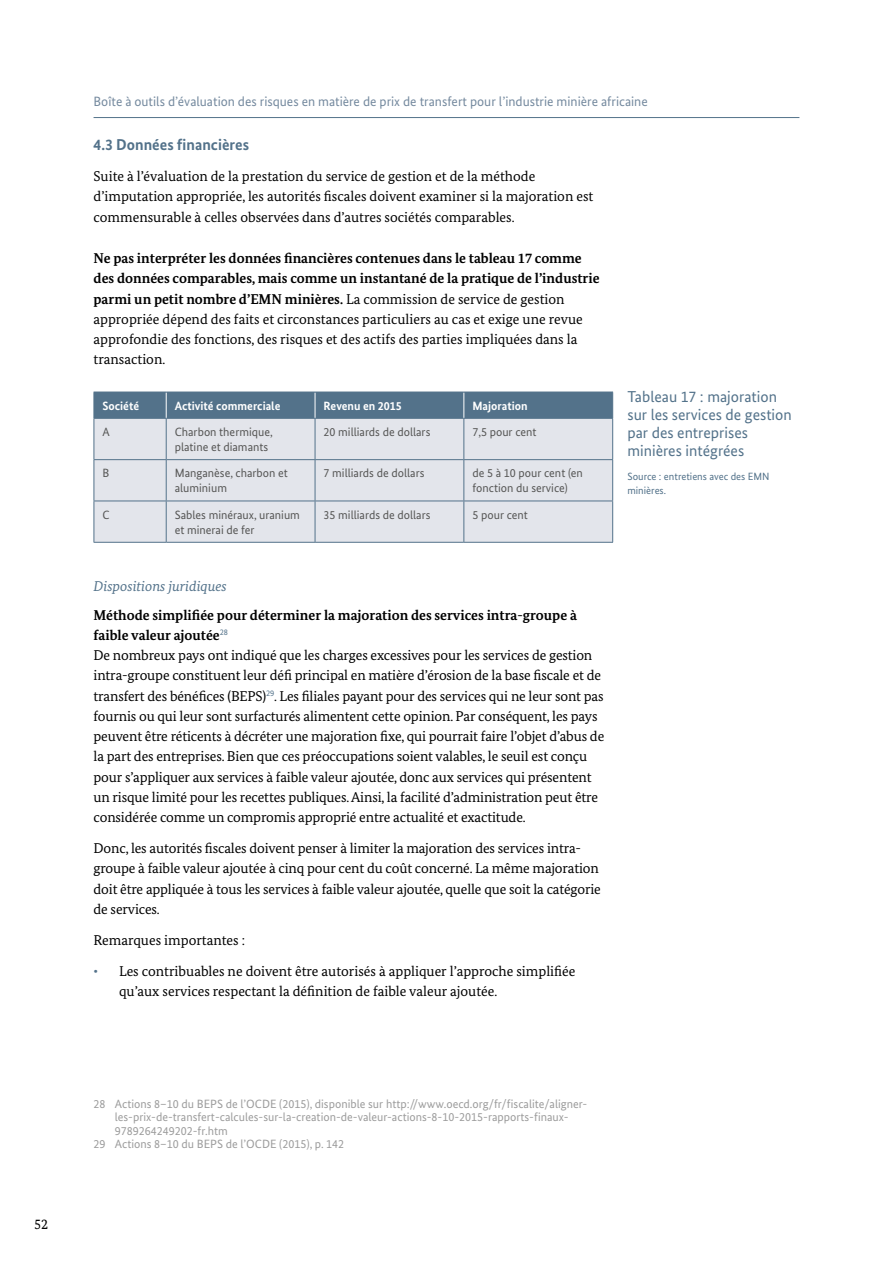
<style>
.page{position:relative;width:893px;height:1263px;background:#fff}
.page>*{position:absolute;margin:0;border:0;box-sizing:border-box;transform-origin:0 0}
.t1{font:15.75px/18px "Bundes Sans";color:#53728a}
.t2{font:700 15.75px "Bundes Sans";color:#53728a}
.t3{font:14.25px/20.2px "Bundes Serif";letter-spacing:-.01em;color:#000}
.t4{font:italic 14.25px "Bundes Serif";color:#53728a}
.t5{font:13.5px "Bundes Sans";color:#758a9f}
.t6{font:12px "Bundes Sans";color:#9c9c9c}
.t7{font:12px/15px "Bundes Sans";color:#565655}
.t8{font:700 12px "Bundes Sans";color:#fff}
.t9{font:10.5px/13.5px "Bundes Sans";color:#53728a}
.s1{font-weight:700}
.s2{color:#53728a}
</style>
<div class="page">
<hr style="left:94px;top:117px;width:705px;height:1px;background:#53728a">
<div style="left:95px;top:419px;width:517px;height:123px;background:#e3e5eb"></div>
<div style="left:94px;top:392px;width:519px;height:26px;background:#53728a"></div>
<hr style="left:94px;top:419px;width:1px;height:40px;background:#53728a">
<hr style="left:94px;top:418px;width:72px;height:1px;background:#53728a">
<hr style="left:166px;top:419px;width:1px;height:40px;background:#53728a">
<hr style="left:166px;top:418px;width:149px;height:1px;background:#53728a">
<hr style="left:315px;top:418px;width:149px;height:1px;background:#53728a">
<hr style="left:464px;top:418px;width:149px;height:1px;background:#53728a">
<hr style="left:315px;top:419px;width:1px;height:40px;background:#53728a">
<hr style="left:463px;top:419px;width:1px;height:40px;background:#53728a">
<hr style="left:612px;top:419px;width:1px;height:40px;background:#53728a">
<hr style="left:94px;top:460px;width:1px;height:41px;background:#53728a">
<hr style="left:94px;top:501px;width:1px;height:41px;background:#53728a">
<hr style="left:94px;top:459px;width:72px;height:1px;background:#53728a">
<hr style="left:94px;top:501px;width:72px;height:1px;background:#53728a">
<hr style="left:94px;top:542px;width:72px;height:1px;background:#53728a">
<hr style="left:166px;top:460px;width:1px;height:41px;background:#53728a">
<hr style="left:166px;top:501px;width:1px;height:41px;background:#53728a">
<hr style="left:166px;top:459px;width:149px;height:1px;background:#53728a">
<hr style="left:315px;top:459px;width:149px;height:1px;background:#53728a">
<hr style="left:464px;top:459px;width:149px;height:1px;background:#53728a">
<hr style="left:315px;top:460px;width:1px;height:41px;background:#53728a">
<hr style="left:463px;top:460px;width:1px;height:41px;background:#53728a">
<hr style="left:612px;top:460px;width:1px;height:41px;background:#53728a">
<hr style="left:315px;top:501px;width:1px;height:41px;background:#53728a">
<hr style="left:463px;top:501px;width:1px;height:41px;background:#53728a">
<hr style="left:612px;top:501px;width:1px;height:41px;background:#53728a">
<hr style="left:166px;top:501px;width:149px;height:1px;background:#53728a">
<hr style="left:315px;top:501px;width:149px;height:1px;background:#53728a">
<hr style="left:464px;top:501px;width:149px;height:1px;background:#53728a">
<hr style="left:166px;top:542px;width:149px;height:1px;background:#53728a">
<hr style="left:315px;top:542px;width:149px;height:1px;background:#53728a">
<hr style="left:464px;top:542px;width:149px;height:1px;background:#53728a">
<p class="t3" style="left:34px;top:1214px;width:16px">52</p>
<p class="t5" style="left:94px;top:93px;width:556px">Boîte à outils d’évaluation des risques en matière de prix de transfert pour l’industrie minière africaine</p>
<p class="t2" style="left:94px;top:135px;width:157px">4.3 Données financières</p>
<p class="t3" style="left:94px;top:166px;width:501px">Suite à l’évaluation de la prestation du service de gestion et de la méthode d’imputation appropriée, les autorités fiscales doivent examiner si la majoration est commensurable à celles observées dans d’autres sociétés comparables.</p>
<p class="t3" style="left:94px;top:248px;width:507px"><span class="s1">Ne pas interpréter les données financières contenues dans le tableau 17 comme des données comparables, mais comme un instantané de la pratique de l’industrie parmi un petit nombre d’EMN minières.</span> La commission de service de gestion appropriée dépend des faits et circonstances particuliers au cas et exige une revue approfondie des fonctions, des risques et des actifs des parties impliquées dans la transaction.</p>
<p class="t8" style="left:102px;top:398px;width:38px">Société</p>
<p class="t8" style="left:175px;top:398px;width:107px">Activité commerciale</p>
<p class="t8" style="left:324px;top:398px;width:80px">Revenu en 2015</p>
<p class="t8" style="left:472px;top:398px;width:57px">Majoration</p>
<p class="t7" style="left:102px;top:424px;width:9px">A</p>
<p class="t7" style="left:175px;top:424px;width:100px">Charbon thermique, platine et diamants</p>
<p class="t7" style="left:324px;top:424px;width:108px">20 milliards de dollars</p>
<p class="t7" style="left:472px;top:424px;width:66px">7,5 pour cent</p>
<p class="t7" style="left:102px;top:466px;width:8px">B</p>
<p class="t7" style="left:175px;top:466px;width:115px">Manganèse, charbon et aluminium</p>
<p class="t7" style="left:324px;top:466px;width:102px">7 milliards de dollars</p>
<p class="t7" style="left:472px;top:466px;width:112px">de 5 à 10 pour cent (en fonction du service)</p>
<p class="t7" style="left:102px;top:507px;width:9px">C</p>
<p class="t7" style="left:175px;top:507px;width:127px">Sables minéraux, uranium et minerai de fer</p>
<p class="t7" style="left:324px;top:507px;width:108px">35 milliards de dollars</p>
<p class="t7" style="left:472px;top:507px;width:57px">5 pour cent</p>
<p class="t4" style="left:94px;top:577px;width:135px">Dispositions juridiques</p>
<p class="t3" style="left:94px;top:604px;width:512px"><span class="s1">Méthode simplifiée pour déterminer la majoration des services intra-groupe à faible valeur ajoutée</span><sup>28<br></sup>De nombreux pays ont indiqué que les charges excessives pour les services de gestion intra-groupe constituent leur défi principal en matière d’érosion de la base fiscale et de transfert des bénéfices (BEPS)<sup>29</sup>. Les filiales payant pour des services qui ne leur sont pas fournis ou qui leur sont surfacturés alimentent cette opinion. Par conséquent, les pays peuvent être réticents à décréter une majoration fixe, qui pourrait faire l’objet d’abus de la part des entreprises. Bien que ces préoccupations soient valables, le seuil est conçu pour s’appliquer aux services à faible valeur ajoutée, donc aux services qui présentent un risque limité pour les recettes publiques. Ainsi, la facilité d’administration peut être considérée comme un compromis approprié entre actualité et exactitude.</p>
<p class="t3" style="left:94px;top:838px;width:509px">Donc, les autorités fiscales doivent penser à limiter la majoration des services intra&shy;groupe à faible valeur ajoutée à cinq pour cent du coût concerné. La même majoration doit être appliquée à tous les services à faible valeur ajoutée, quelle que soit la catégorie de services.</p>
<p class="t3" style="left:94px;top:929px;width:153px">Remarques importantes :</p>
<p class="t3" style="left:119px;top:960px;width:458px;text-indent:-26px"><span class="s2">•</span> Les contribuables ne doivent être autorisés à appliquer l’approche simplifiée qu’aux services respectant la définition de faible valeur ajoutée.</p>
<p class="t1" style="left:627px;top:388px;width:166px">Tableau 17 : majoration sur les services de gestion par des entreprises minières intégrées</p>
<p class="t9" style="left:627px;top:470px;width:144px">Source : entretiens avec des EMN minières.</p>
<p class="t6" style="left:94px;top:1096px;width:495px">28 Actions 8–10 du BEPS de l’OCDE (2015), disponible sur http://www.oecd.org/fr/fiscalite/aligner-</p>
<p class="t6" style="left:115px;top:1110px;width:455px">les-prix-de-transfert-calcules-sur-la-creation-de-valeur-actions-8-10-2015-rapports-finaux-</p>
<p class="t6" style="left:115px;top:1123px;width:114px">9789264249202-fr.htm</p>
<p class="t6" style="left:94px;top:1137px;width:252px">29 Actions 8–10 du BEPS de l’OCDE (2015), p. 142</p>
</div>
